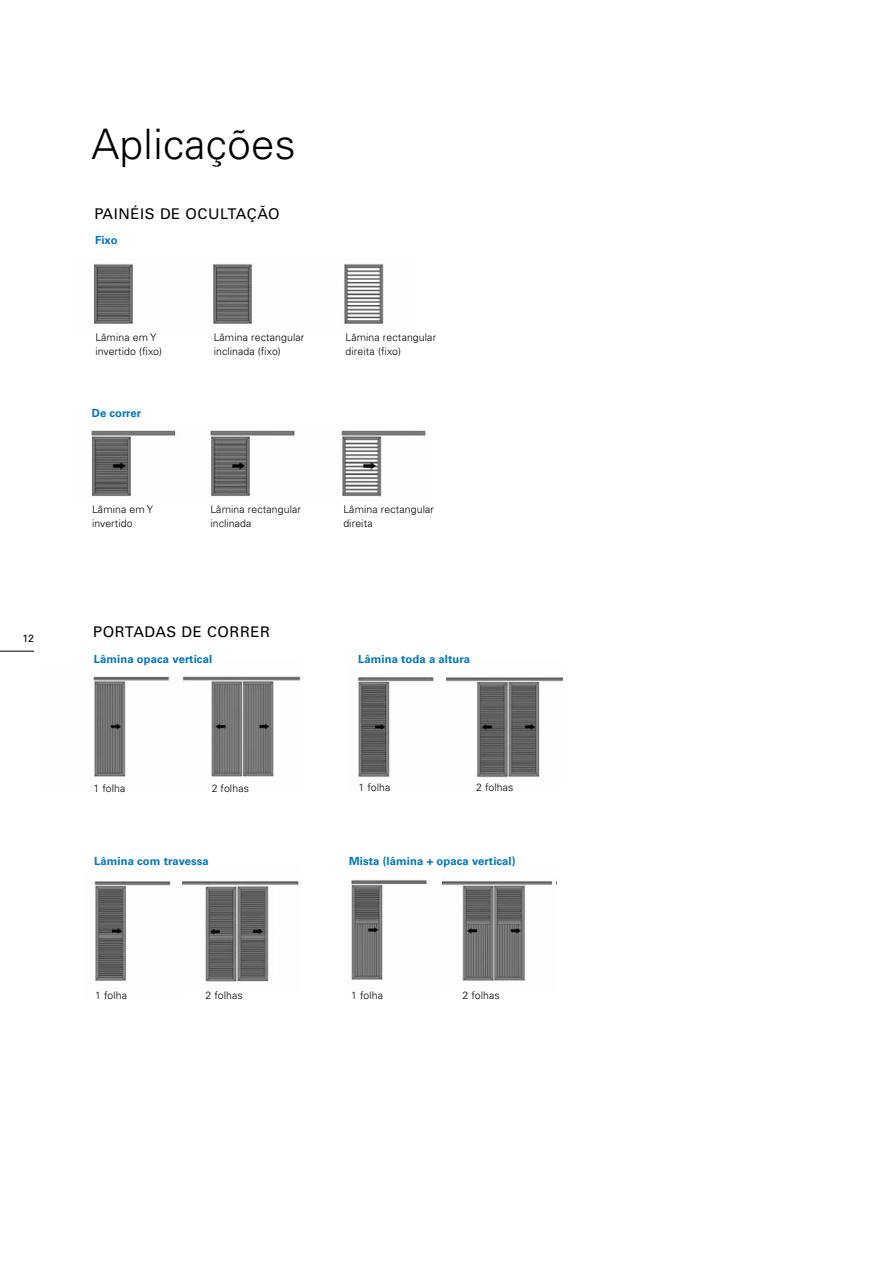
<style>
.page{position:relative;width:893px;height:1263px;background:#fff}
.page>*{position:absolute;margin:0;border:0;box-sizing:border-box;transform-origin:0 0}
.t1{font:300 42px "Univers LT Std";letter-spacing:.01em;color:#000}
.t2{font:14.7px "Univers LT Std";letter-spacing:.04em;color:#000}
.t3{font:700 11.25px "Univers LT Std";letter-spacing:.01em;color:#0074bc}
.t4{font:300 10.5px/13.5px "Univers LT Std";letter-spacing:.01em;color:#000}
.t5{font:10.5px "Univers LT Std";color:#000}
</style>
<div class="page">
<hr style="left:0;top:651px;width:34px;height:1px;background:#000">
<img style="left:93px;top:263px;width:291px;height:61px">
<img style="left:91px;top:429px;width:335px;height:68px">
<img style="left:357px;top:677px;width:77px;height:100px">
<img style="left:446px;top:677px;width:117px;height:101px">
<img style="left:93px;top:676px;width:77px;height:101px">
<img style="left:94px;top:881px;width:89px;height:100px">
<img style="left:182px;top:676px;width:119px;height:101px">
<img style="left:183px;top:880px;width:116px;height:102px">
<img style="left:442px;top:880px;width:114px;height:101px">
<img style="left:351px;top:880px;width:76px;height:100px">
<p class="t5" style="left:22px;top:632px;width:13px">12</p>
<h1 class="t1" style="left:91px;top:119px;width:206px">Aplicações</h1>
<h2 class="t2" style="left:94px;top:205px;width:187px">PAINÉIS DE OCULTAÇÃO</h2>
<p class="t3" style="left:95px;top:234px;width:24px">Fixo</p>
<p class="t4" style="left:95px;top:331px;width:68px">Lâmina em Y invertido (fixo)</p>
<p class="t4" style="left:214px;top:331px;width:92px">Lâmina rectangular inclinada (fixo)</p>
<p class="t4" style="left:345px;top:331px;width:92px">Lâmina rectangular direita (fixo)</p>
<p class="t3" style="left:92px;top:407px;width:51px">De correr</p>
<p class="t4" style="left:92px;top:503px;width:63px">Lâmina em Y invertido</p>
<p class="t4" style="left:210px;top:503px;width:92px">Lâmina rectangular inclinada</p>
<p class="t4" style="left:343px;top:503px;width:92px">Lâmina rectangular direita</p>
<h2 class="t2" style="left:93px;top:623px;width:178px">PORTADAS DE CORRER</h2>
<p class="t3" style="left:94px;top:653px;width:120px">Lâmina opaca vertical</p>
<p class="t3" style="left:358px;top:653px;width:113px">Lâmina toda a altura</p>
<p class="t4" style="left:94px;top:781px;width:33px">1 folha</p>
<p class="t4" style="left:212px;top:781px;width:39px">2 folhas</p>
<p class="t4" style="left:358px;top:781px;width:33px">1 folha</p>
<p class="t4" style="left:476px;top:781px;width:39px">2 folhas</p>
<p class="t3" style="left:94px;top:855px;width:116px">Lâmina com travessa</p>
<p class="t3" style="left:349px;top:855px;width:168px">Mista (lâmina + opaca vertical)</p>
<p class="t4" style="left:95px;top:988px;width:33px">1 folha</p>
<p class="t4" style="left:206px;top:988px;width:39px">2 folhas</p>
<p class="t4" style="left:351px;top:988px;width:33px">1 folha</p>
<p class="t4" style="left:462px;top:988px;width:39px">2 folhas</p>
</div>
